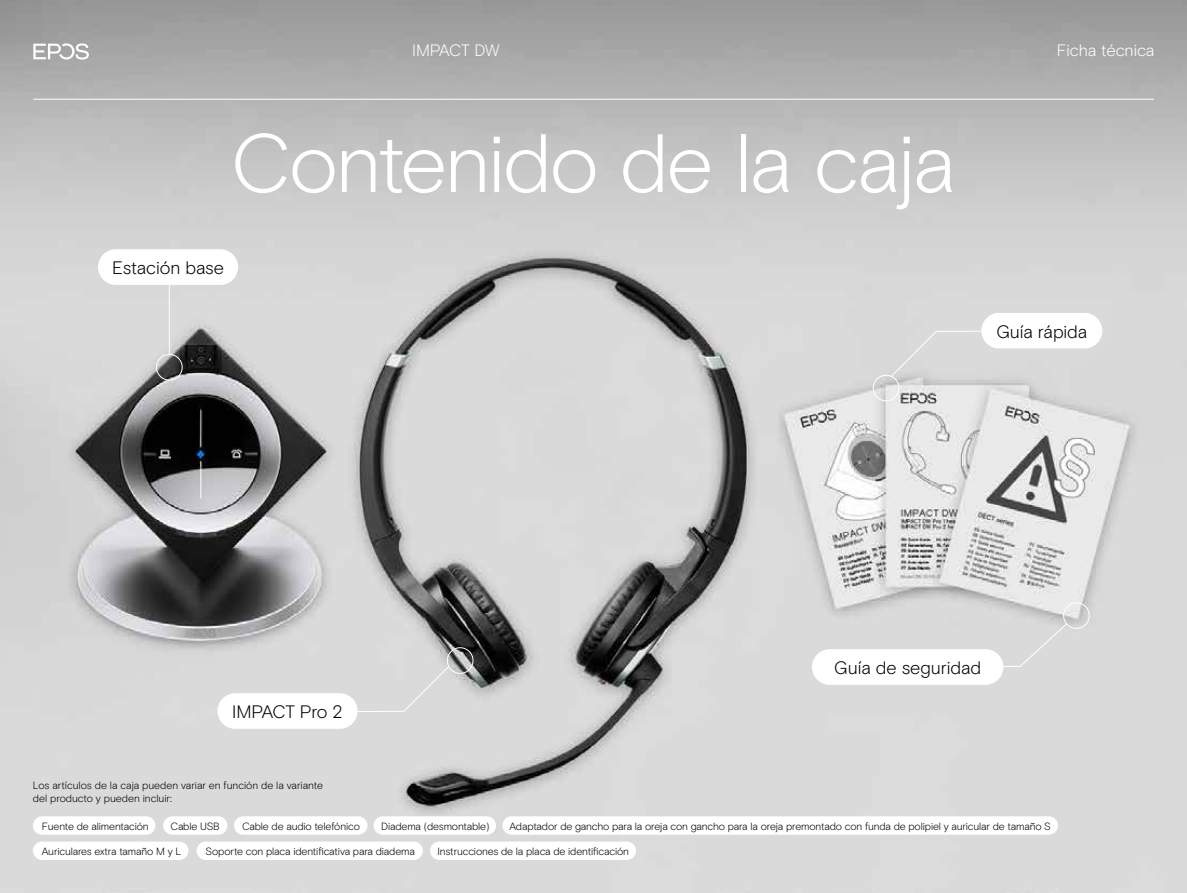
<style>
.page{position:relative;width:1187px;height:893px;background:#fff}
.page>*{position:absolute;margin:0;border:0;box-sizing:border-box;transform-origin:0 0}
.t1{font:300 82.5px "EPOS Basis";letter-spacing:-.03em;color:#fff}
.t2{font:300 18px "EPOS Basis";letter-spacing:-.005em;color:#000}
.t3{font:300 18px "EPOS Basis";letter-spacing:-.025em;color:#000}
.t4{font:300 16.5px "EPOS Basis";letter-spacing:-.01em;color:#fff}
.t5{font:300 10.5px/12.6px "EPOS Basis";letter-spacing:-.015em;color:#000}
</style>
<div class="page">
<img style="left:0;top:0;width:1186px;height:893px">
<hr style="left:33px;top:99px;width:1120px;height:1px;background:#fff">
<svg style="left:33px;top:43px;width:56px;height:17px"></svg>
<div style="left:98px;top:249px;width:140px;height:36px;background:#fff;border-radius:18px"></div>
<div style="left:447px;top:647px;width:26px;height:27px;border:1px solid #fff;border-radius:50%"></div>
<div style="left:872px;top:375px;width:27px;height:26px;border:1px solid #fff;border-radius:50%"></div>
<div style="left:156px;top:354px;width:26px;height:26px;border:1px solid #fff;border-radius:50%"></div>
<div style="left:327px;top:665px;width:123px;height:47px;background:#dadada"></div>
<div style="left:943px;top:623px;width:124px;height:44px;background:#dadada"></div>
<div style="left:890px;top:330px;width:122px;height:47px;background:#dadada"></div>
<hr style="left:169px;top:278px;width:1px;height:76px;background:#fff">
<div style="left:811px;top:649px;width:192px;height:36px;background:#fff;border-radius:18px"></div>
<div style="left:1063px;top:602px;width:26px;height:27px;border:1px solid #fff;border-radius:50%"></div>
<div style="left:981px;top:313px;width:121px;height:35px;background:#fff;border-radius:18px"></div>
<div style="left:217px;top:693px;width:140px;height:36px;background:#fff;border-radius:18px"></div>
<div style="left:196px;top:841px;width:227px;height:19px;background:#fff;border-radius:9px"></div>
<div style="left:502px;top:816px;width:555px;height:19px;background:#fff;border-radius:9px"></div>
<div style="left:373px;top:816px;width:123px;height:19px;background:#fff;border-radius:9px"></div>
<div style="left:234px;top:816px;width:133px;height:19px;background:#fff;border-radius:9px"></div>
<div style="left:163px;top:816px;width:64px;height:19px;background:#fff;border-radius:9px"></div>
<div style="left:33px;top:816px;width:122px;height:19px;background:#fff;border-radius:9px"></div>
<div style="left:430px;top:841px;width:206px;height:19px;background:#fff;border-radius:9px"></div>
<div style="left:33px;top:841px;width:155px;height:19px;background:#fff;border-radius:9px"></div>
<h3 class="t4" style="left:412px;top:41px;width:89px">IMPACT DW</h3>
<h3 class="t4" style="left:1056px;top:41px;width:99px">Ficha técnica</h3>
<h1 class="t1" style="left:231px;top:115px;width:727px">Contenido de la caja</h1>
<h2 class="t2" style="left:112px;top:257px;width:113px">Estación base</h2>
<h2 class="t2" style="left:996px;top:321px;width:92px">Guía rápida</h2>
<h2 class="t3" style="left:232px;top:701px;width:112px">IMPACT Pro 2</h2>
<p class="t5" style="left:33px;top:779px;width:291px">Los artículos de la caja pueden variar en función de la variante del producto y pueden incluir:</p>
<h2 class="t2" style="left:834px;top:657px;width:148px">Guía de seguridad</h2>
<p class="t5" style="left:42px;top:820px;width:108px">Fuente de alimentación</p>
<p class="t5" style="left:171px;top:820px;width:51px">Cable USB</p>
<p class="t5" style="left:242px;top:820px;width:119px">Cable de audio telefónico</p>
<p class="t5" style="left:381px;top:820px;width:110px">Diadema (desmontable)</p>
<p class="t5" style="left:509px;top:820px;width:543px">Adaptador de gancho para la oreja con gancho para la oreja premontado con funda de polipiel y auricular de tamaño S</p>
<p class="t5" style="left:42px;top:845px;width:141px">Auriculares extra tamaño M y L</p>
<p class="t5" style="left:437px;top:845px;width:193px">Instrucciones de la placa de identificación</p>
<p class="t5" style="left:205px;top:845px;width:211px">Soporte con placa identificativa para diadema</p>
</div>
